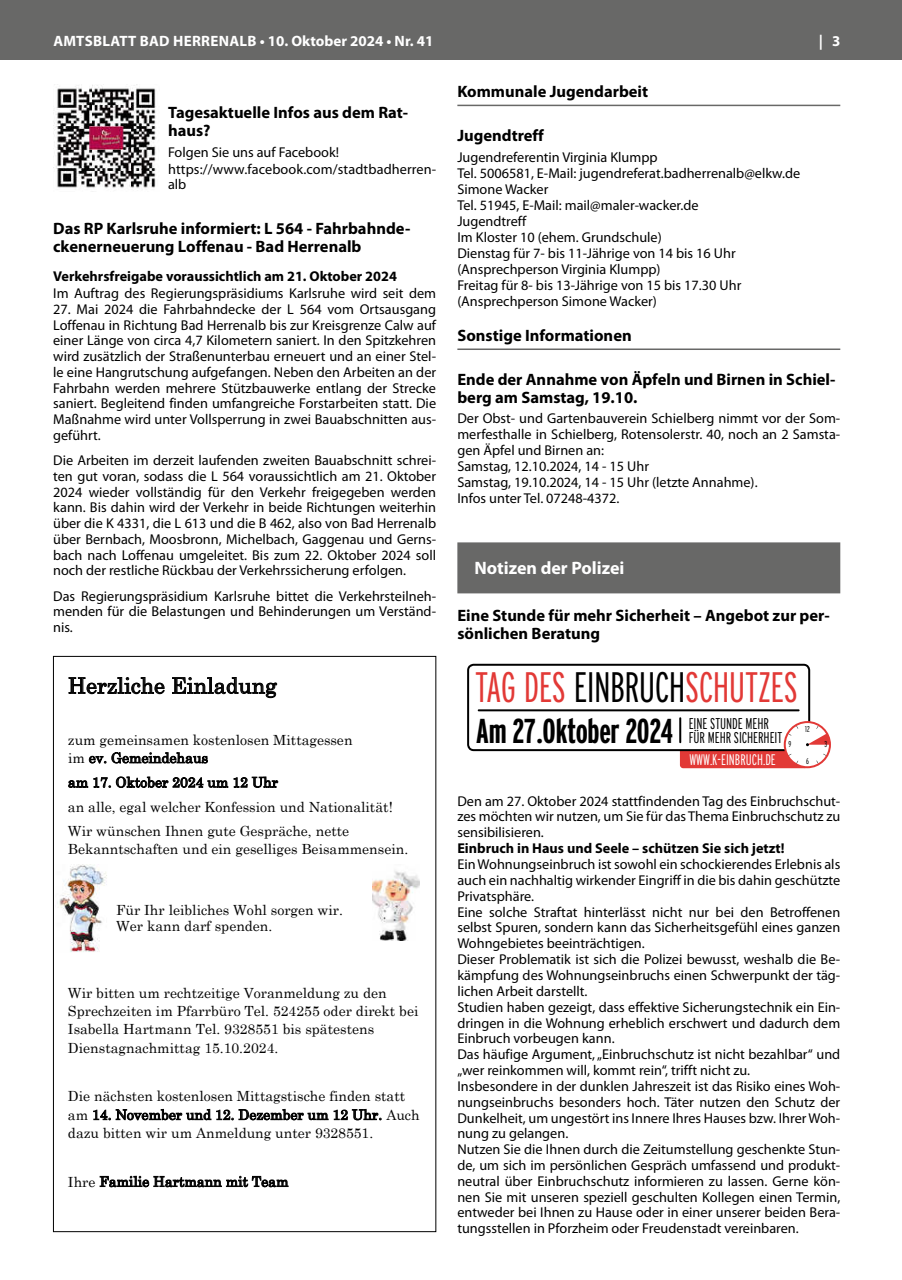
<style>
.page{position:relative;width:902px;height:1280px;background:#fff}
.page>*{position:absolute;margin:0;border:0;box-sizing:border-box;transform-origin:0 0}
.t1{font:300 extra-condensed 42.6px "Interstate";letter-spacing:-.015em;color:#e23936}
.t2{font:700 extra-condensed 34.5px "Interstate";letter-spacing:-.01em;color:#000}
.t3{font:21.75px "Century";color:#030303}
.t4{font:700 18px "Myriad Pro";color:#fff}
.t5{font:700 16.5px/18px "Myriad Pro";color:#000}
.t6{font:300 extra-condensed 15.6px "Interstate";letter-spacing:-.005em;color:#000}
.t7{font:300 extra-condensed 15.3px "Interstate";color:#fff}
.t8{font:700 15px "Myriad Pro";letter-spacing:.015em;color:#fff}
.t9{font:14.25px/15.9px "Myriad Pro";color:#000}
.t10{font:700 14.25px "Myriad Pro";color:#000}
.t11{font:13.95px/18.1px "Century";color:#030303}
.t12{font:300 extra-condensed 8.55px "Interstate";color:#000}
.s1{color:#000}
</style>
<div class="page">
<div style="left:0;top:0;width:901px;height:60px;background:#686867"></div>
<img style="left:53px;top:85px;width:103px;height:103px">
<img style="left:57px;top:865px;width:50px;height:87px">
<img style="left:372px;top:871px;width:47px;height:70px">
<hr style="left:457px;top:105px;width:383px;height:1px;background:#686867">
<hr style="left:457px;top:348px;width:383px;height:2px;background:#686867">
<div style="left:457px;top:542px;width:383px;height:51px;background:#686867"></div>
<svg style="left:467px;top:664px;width:363px;height:104px"></svg>
<p class="t8" style="left:53px;top:31px;width:381px">AMTSBLATT BAD HERRENALB • 10. Oktober 2024 • Nr. 41</p>
<p class="t8" style="left:818px;top:31px;width:23px">| 3</p>
<p class="t5" style="left:168px;top:103px;width:242px">Tagesaktuelle Infos aus dem Rat&shy;haus?</p>
<p class="t9" style="left:168px;top:144px;width:269px">Folgen Sie uns auf Facebook! https://www.facebook.com/stadtbadherren&shy;alb</p>
<p class="t5" style="left:53px;top:219px;width:359px">Das RP Karlsruhe informiert: L 564 - Fahrbahnde&shy;ckenerneuerung Loffenau - Bad Herrenalb</p>
<p class="t10" style="left:53px;top:267px;width:345px">Verkehrsfreigabe voraussichtlich am 21. Oktober 2024</p>
<p class="t9" style="left:53px;top:285px;width:384px">Im Auftrag des Regierungspräsidiums Karlsruhe wird seit dem</p>
<p class="t9" style="left:53px;top:301px;width:384px;text-align:justify">27. Mai 2024 die Fahrbahndecke der L 564 vom Ortsausgang Loffenau in Richtung Bad Herrenalb bis zur Kreisgrenze Calw auf einer Länge von circa 4,7 Kilometern saniert. In den Spitzkehren wird zusätzlich der Straßenunterbau erneuert und an einer Stel&shy;le eine Hangrutschung aufgefangen. Neben den Arbeiten an der Fahrbahn werden mehrere Stützbauwerke entlang der Strecke saniert. Begleitend finden umfangreiche Forstarbeiten statt. Die Maßnahme wird unter Vollsperrung in zwei Bauabschnitten aus&shy;geführt.</p>
<p class="t9" style="left:53px;top:452px;width:384px;text-align:justify">Die Arbeiten im derzeit laufenden zweiten Bauabschnitt schrei&shy;ten gut voran, sodass die L 564 voraussichtlich am 21. Oktober 2024 wieder vollständig für den Verkehr freigegeben werden kann. Bis dahin wird der Verkehr in beide Richtungen weiterhin über die K 4331, die L 613 und die B 462, also von Bad Herrenalb über Bernbach, Moosbronn, Michelbach, Gaggenau und Gerns&shy;bach nach Loffenau umgeleitet. Bis zum 22. Oktober 2024 soll noch der restliche Rückbau der Verkehrssicherung erfolgen.</p>
<p class="t9" style="left:53px;top:588px;width:384px;text-align:justify">Das Regierungspräsidium Karlsruhe bittet die Verkehrsteilneh&shy;menden für die Belastungen und Behinderungen um Verständ&shy;nis.</p>
<h3 class="t3" style="left:68px;top:667px;width:210px">Herzliche Einladung</h3>
<p class="t11" style="left:68px;top:729px;width:286px">zum gemeinsamen kostenlosen Mittagessen im ev. Gemeindehaus</p>
<p class="t11" style="left:68px;top:769px;width:326px;line-height:24.5px">am 17. Oktober 2024 um 12 Uhr<br>an alle, egal welcher Konfession und Nationalität!<br>Wir wünschen Ihnen gute Gespräche, nette</p>
<p class="t11" style="left:68px;top:839px;width:342px">Bekanntschaften und ein geselliges Beisammensein.</p>
<p class="t11" style="left:116px;top:900px;width:228px;line-height:17px">Für Ihr leibliches Wohl sorgen wir.<br>Wer kann darf spenden.</p>
<p class="t11" style="left:68px;top:983px;width:352px">Wir bitten um rechtzeitige Voranmeldung zu den Sprechzeiten im Pfarrbüro Tel. 524255 oder direkt bei Isabella Hartmann Tel. 9328551 bis spätestens Dienstagnachmittag 15.10.2024.</p>
<p class="t11" style="left:68px;top:1086px;width:353px">Die nächsten kostenlosen Mittagstische finden statt am 14. November und 12. Dezember um 12 Uhr. Auch dazu bitten wir um Anmeldung unter 9328551.</p>
<p class="t11" style="left:68px;top:1171px;width:222px">Ihre Familie Hartmann mit Team</p>
<p class="t5" style="left:457px;top:82px;width:192px">Kommunale Jugendarbeit</p>
<p class="t5" style="left:457px;top:126px;width:88px">Jugendtreff</p>
<p class="t9" style="left:457px;top:148px;width:344px">Jugendreferentin Virginia Klumpp<br>Tel. 5006581, E-Mail: jugendreferat.badherrenalb@elkw.de Simone Wacker<br>Tel. 51945, E-Mail: mail@maler-wacker.de<br>Jugendtreff<br>Im Kloster 10 (ehem. Grundschule)<br>Dienstag für 7- bis 11-Jährige von 14 bis 16 Uhr (Ansprechperson Virginia Klumpp)<br>Freitag für 8- bis 13-Jährige von 15 bis 17.30 Uhr (Ansprechperson Simone Wacker)</p>
<p class="t5" style="left:457px;top:326px;width:176px">Sonstige Informationen</p>
<p class="t5" style="left:457px;top:370px;width:379px">Ende der Annahme von Äpfeln und Birnen in Schiel&shy;berg am Samstag, 19.10.</p>
<p class="t9" style="left:457px;top:410px;width:384px">Der Obst- und Gartenbauverein Schielberg nimmt vor der Som&shy;merfesthalle in Schielberg, Rotensolerstr. 40, noch an 2 Samsta&shy;gen Äpfel und Birnen an:<br>Samstag, 12.10.2024, 14 - 15 Uhr<br>Samstag, 19.10.2024, 14 - 15 Uhr (letzte Annahme).<br>Infos unter Tel. 07248-4372.</p>
<p class="t4" style="left:474px;top:556px;width:152px">Notizen der Polizei</p>
<p class="t5" style="left:457px;top:606px;width:374px">Eine Stunde für mehr Sicherheit – Angebot zur per&shy;sönlichen Beratung</p>
<h1 class="t1" style="left:475px;top:667px;width:324px">TAG DES <span class="s1">EINBRUCH</span>SCHUTZES</h1>
<h2 class="t2" style="left:476px;top:714px;width:294px">Am 27.Oktober 2024 <sup>EINE</sup> <sup>STUNDE</sup> <sup>MEHR</sup></h2>
<p class="t6" style="left:688px;top:730px;width:95px">FÜR MEHR SICHERHEIT</p>
<p class="t12" style="left:788px;top:740px;width:4px">9</p>
<p class="t12" style="left:805px;top:725px;width:6px">12</p>
<p class="t12" style="left:824px;top:740px;width:4px">3</p>
<p class="t7" style="left:689px;top:752px;width:88px">WWW.K-EINBRUCH.DE</p>
<p class="t12" style="left:806px;top:757px;width:4px">6</p>
<p class="t9" style="left:457px;top:793px;width:384px;text-align:justify">Den am 27. Oktober 2024 stattfindenden Tag des Einbruchschut&shy;zes möchten wir nutzen, um Sie für das Thema Einbruchschutz zu sensibilisieren.</p>
<p class="t10" style="left:457px;top:839px;width:328px">Einbruch in Haus und Seele – schützen Sie sich jetzt!</p>
<p class="t9" style="left:457px;top:856px;width:384px">Ein Wohnungseinbruch ist sowohl ein schockierendes Erlebnis als auch ein nachhaltig wirkender Eingriff in die bis dahin geschützte Privatsphäre.<br>Eine solche Straftat hinterlässt nicht nur bei den Betroffenen selbst Spuren, sondern kann das Sicherheitsgefühl eines ganzen Wohngebietes beeinträchtigen.<br>Dieser Problematik ist sich die Polizei bewusst, weshalb die Be&shy;kämpfung des Wohnungseinbruchs einen Schwerpunkt der täg&shy;lichen Arbeit darstellt.<br>Studien haben gezeigt, dass effektive Sicherungstechnik ein Ein&shy;dringen in die Wohnung erheblich erschwert und dadurch dem Einbruch vorbeugen kann.<br>Das häufige Argument, „Einbruchschutz ist nicht bezahlbar“ und „wer reinkommen will, kommt rein“, trifft nicht zu.<br>Insbesondere in der dunklen Jahreszeit ist das Risiko eines Woh&shy;nungseinbruchs besonders hoch. Täter nutzen den Schutz der Dunkelheit, um ungestört ins Innere Ihres Hauses bzw. Ihrer Woh&shy;nung zu gelangen.<br>Nutzen Sie die Ihnen durch die Zeitumstellung geschenkte Stun&shy;de, um sich im persönlichen Gespräch umfassend und produkt&shy;neutral über Einbruchschutz informieren zu lassen. Gerne kön&shy;nen Sie mit unseren speziell geschulten Kollegen einen Termin, entweder bei Ihnen zu Hause oder in einer unserer beiden Bera&shy;tungsstellen in Pforzheim oder Freudenstadt vereinbaren.</p>
</div>
